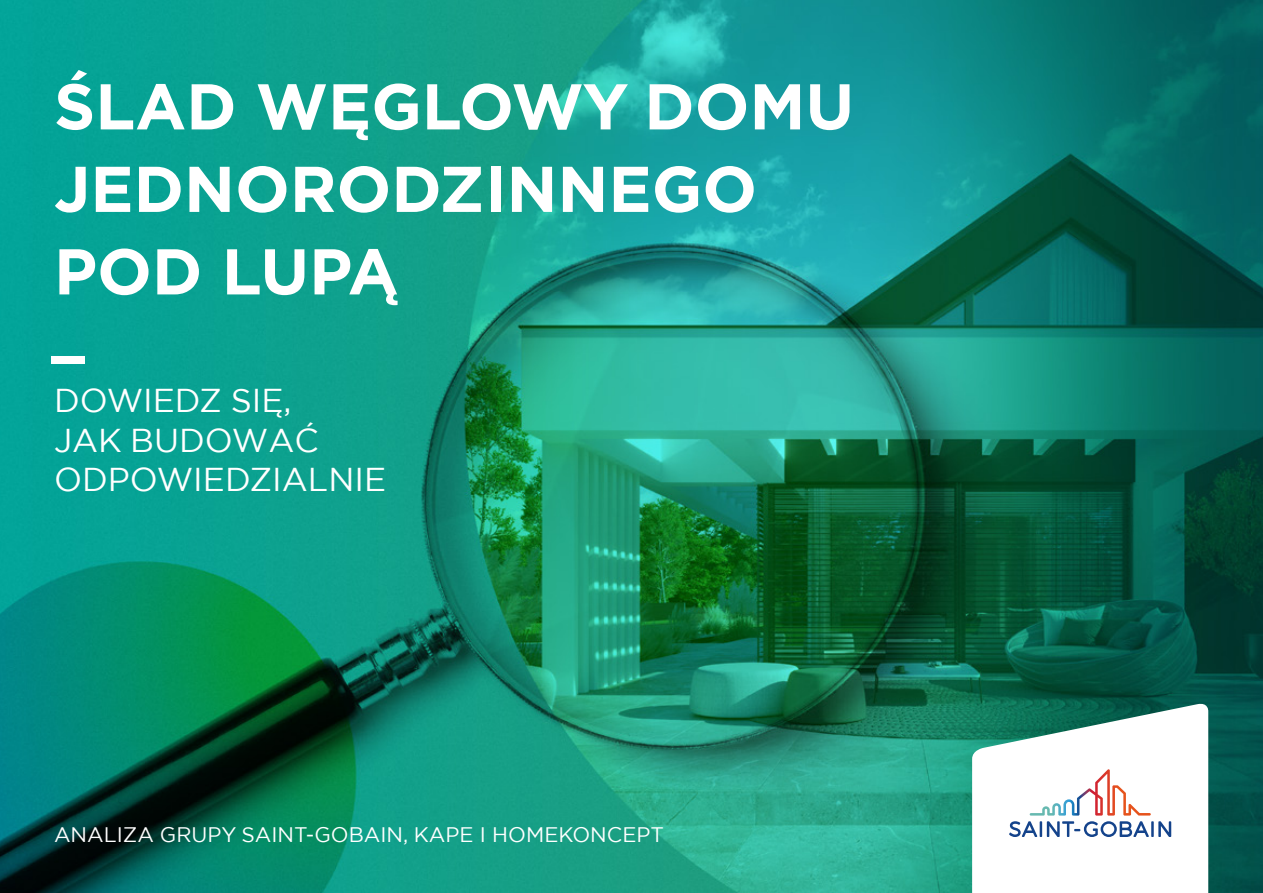
<style>
.page{position:relative;width:1263px;height:893px;background:#fff}
.page>*{position:absolute;margin:0;border:0;box-sizing:border-box;transform-origin:0 0}
.t1{font:700 64.5px/82.5px "Gotham";color:#fff}
.t2{font:33px/39.6px "Gotham";color:#fff}
.t3{font:21px "Gotham";color:#fff}
</style>
<div class="page">
<img style="left:0;top:0;width:1263px;height:893px">
<svg style="left:972px;top:702px;width:236px;height:191px"></svg>
<div style="left:51px;top:357px;width:33px;height:7px;background:#fff"></div>
<h1 class="t1" style="left:54px;top:65px;width:802px">ŚLAD WĘGLOWY DOMU<br>JEDNORODZINNEGO<br>POD LUPĄ</h1>
<h2 class="t2" style="left:54px;top:380px;width:334px">DOWIEDZ SIĘ,<br>JAK BUDOWAĆ<br>ODPOWIEDZIALNIE</h2>
<p class="t3" style="left:54px;top:821px;width:612px">ANALIZA GRUPY SAINT-GOBAIN, KAPE I HOMEKONCEPT</p>
</div>
